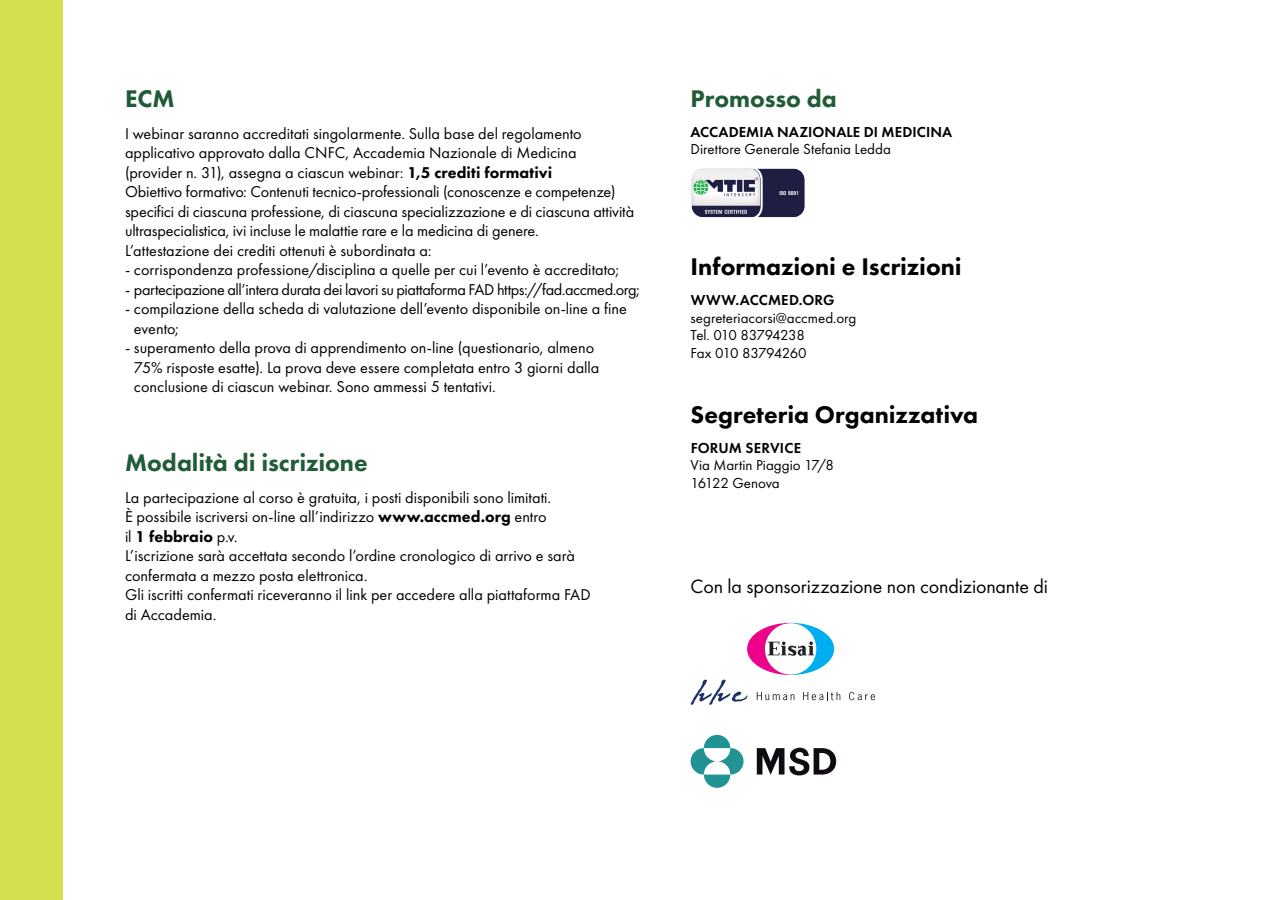
<style>
.page{position:relative;width:1280px;height:900px;background:#fff}
.page>*{position:absolute;margin:0;border:0;box-sizing:border-box;transform-origin:0 0}
.t1{font:800 25px "Futura PT";color:#000}
.t2{font:800 25px "Futura PT";color:#215c38}
.t3{font:20px "Futura PT";letter-spacing:-.005em;color:#000}
.t4{font:16.25px/19.5px "Futura PT";color:#000}
.t5{font:16.25px "Futura PT";letter-spacing:-.025em;color:#000}
.t6{font:15px/17.5px "Futura PT";color:#000}
.t7{font:600 15px "Futura PT";letter-spacing:.005em;color:#000}
.s1{font-weight:800}
</style>
<div class="page">
<div style="left:0;top:0;width:62px;height:900px;background:#d4de4f"></div>
<img style="left:693px;top:170px;width:111px;height:46px">
<div style="left:691px;top:168px;width:115px;height:50px;border:1px solid #fff;border-radius:12px"></div>
<svg style="left:849px;top:692px;width:26px;height:8px"></svg>
<svg style="left:691px;top:623px;width:149px;height:82px"></svg>
<svg style="left:704px;top:735px;width:26px;height:13px"></svg>
<svg style="left:704px;top:775px;width:26px;height:13px"></svg>
<svg style="left:691px;top:748px;width:25px;height:27px"></svg>
<svg style="left:718px;top:748px;width:26px;height:27px"></svg>
<svg style="left:757px;top:748px;width:79px;height:28px"></svg>
<h1 class="t2" style="left:125px;top:83px;width:51px">ECM</h1>
<p class="t4" style="left:125px;top:123px;width:511px">I webinar saranno accreditati singolarmente. Sulla base del regolamento applicativo approvato dalla CNFC, Accademia Nazionale di Medicina (provider n. 31), assegna a ciascun webinar: <span class="s1">1,5 crediti formativi<br></span>Obiettivo formativo: Contenuti tecnico-professionali (conoscenze e competenze) specifici di ciascuna professione, di ciascuna specializzazione e di ciascuna attività ultraspecialistica, ivi incluse le malattie rare e la medicina di genere.<br>L’attestazione dei crediti ottenuti è subordinata a:</p>
<p class="t4" style="left:125px;top:260px;width:496px">- corrispondenza professione/disciplina a quelle per cui l’evento è accreditato;</p>
<p class="t5" style="left:125px;top:280px;width:516px">- partecipazione all’intera durata dei lavori su piattaforma FAD https://fad.accmed.org;</p>
<p class="t4" style="left:134px;top:299px;width:495px;text-indent:-9px">- compilazione della scheda di valutazione dell’evento disponibile on-line a fine evento;</p>
<p class="t4" style="left:134px;top:338px;width:467px;text-indent:-9px">- superamento della prova di apprendimento on-line (questionario, almeno<br>75% risposte esatte). La prova deve essere completata entro 3 giorni dalla conclusione di ciascun webinar. Sono ammessi 5 tentativi.</p>
<h1 class="t2" style="left:125px;top:447px;width:244px">Modalità di iscrizione</h1>
<p class="t4" style="left:125px;top:487px;width:467px">La partecipazione al corso è gratuita, i posti disponibili sono limitati.<br>È possibile iscriversi on-line all’indirizzo <span class="s1">www.accmed.org</span> entro<br>il <span class="s1">1 febbraio</span> p.v.<br>L’iscrizione sarà accettata secondo l’ordine cronologico di arrivo e sarà confermata a mezzo posta elettronica.<br>Gli iscritti confermati riceveranno il link per accedere alla piattaforma FAD di Accademia.</p>
<h1 class="t2" style="left:691px;top:83px;width:148px">Promosso da</h1>
<p class="t7" style="left:691px;top:122px;width:263px">ACCADEMIA NAZIONALE DI MEDICINA</p>
<p class="t6" style="left:691px;top:140px;width:202px">Direttore Generale Stefania Ledda</p>
<h1 class="t1" style="left:691px;top:251px;width:273px">Informazioni e Iscrizioni</h1>
<p class="t7" style="left:691px;top:291px;width:145px">WWW.ACCMED.ORG</p>
<p class="t6" style="left:691px;top:309px;width:167px">segreteriacorsi@accmed.org<br>Tel. 010 83794238<br>Fax 010 83794260</p>
<h1 class="t1" style="left:691px;top:399px;width:289px">Segreteria Organizzativa</h1>
<p class="t7" style="left:691px;top:438px;width:112px">FORUM SERVICE</p>
<p class="t6" style="left:691px;top:457px;width:145px">Via Martin Piaggio 17/8<br>16122 Genova</p>
<p class="t3" style="left:691px;top:574px;width:359px">Con la sponsorizzazione non condizionante di</p>
</div>
